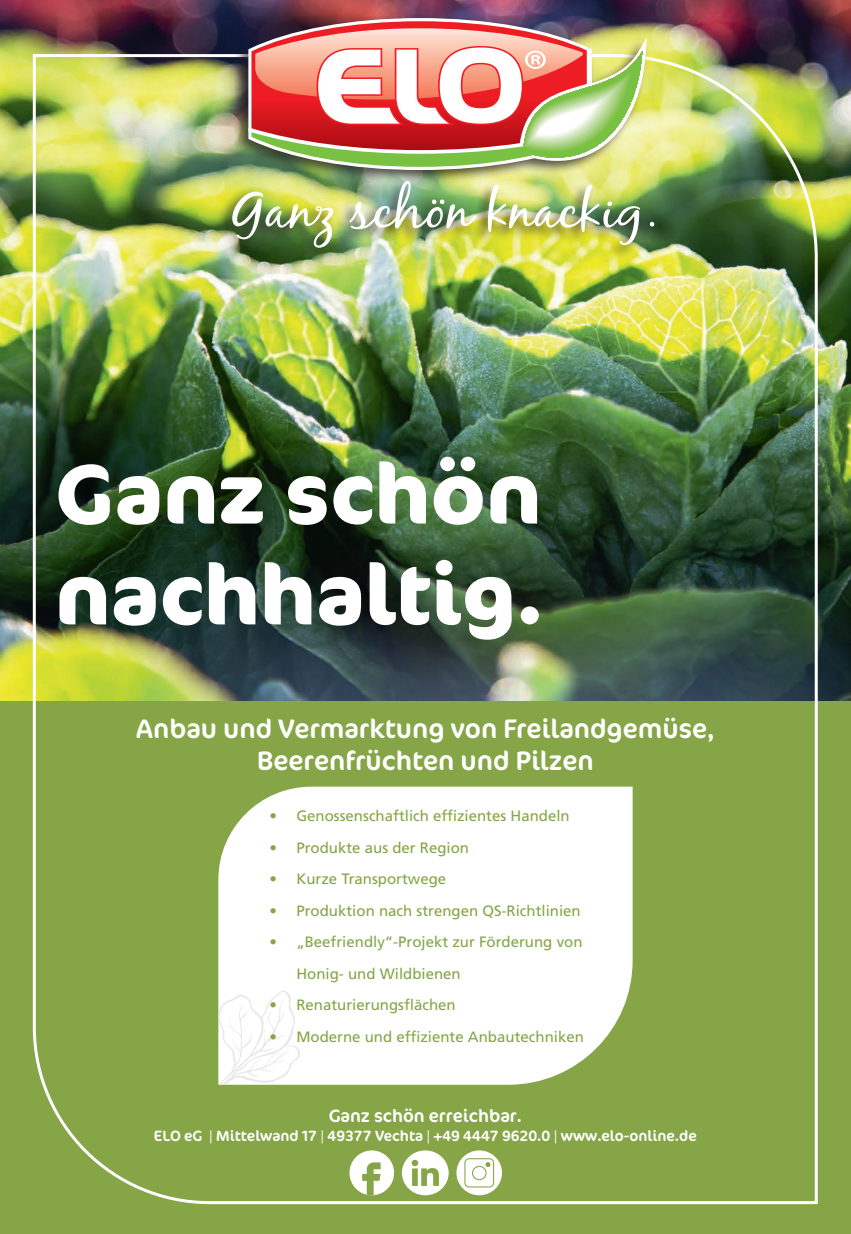
<style>
.page{position:relative;width:851px;height:1234px;background:#fff}
.page>*{position:absolute;margin:0;border:0;box-sizing:border-box;transform-origin:0 0}
.t1{font:700 84px/100.8px "Cocon Pro";color:#fff}
.t2{font:27px/32.4px "Cocon Pro";color:#fff;text-align:center}
.t3{font:18px "Cocon";color:#fff}
.t4{font:15px/31.5px "Frutiger LT Pro";color:#85a546}
.t5{font:15px "Cocon";color:#fff}
</style>
<div class="page">
<div style="left:0;top:700px;width:850px;height:533px;background:#85a546"></div>
<img style="left:0;top:0;width:850px;height:700px">
<img style="left:31px;top:53px;width:788px;height:1152px">
<svg style="left:218px;top:989px;width:82px;height:95px"></svg>
<div style="left:217px;top:14px;width:439px;height:247px;background:#231f20;opacity:.75"></div>
<svg style="left:243px;top:15px;width:352px;height:8px"></svg>
<img style="left:232px;top:23px;width:422px;height:225px">
<h1 class="t1" style="left:55px;top:441px;width:488px">Ganz schön nachhaltig.</h1>
<h2 class="t2" style="left:136px;top:711px;width:580px">Anbau und Vermarktung von Freilandgemüse,<br>Beerenfrüchten und Pilzen</h2>
<p class="t4" style="left:269px;top:800px;width:302px">• Genossenschaftlich effizientes Handeln</p>
<p class="t4" style="left:269px;top:831px;width:201px">• Produkte aus der Region</p>
<p class="t4" style="left:269px;top:863px;width:178px">• Kurze Transportwege</p>
<p class="t4" style="left:269px;top:894px;width:313px">• Produktion nach strengen QS-Richtlinien</p>
<p class="t4" style="left:296px;top:926px;width:287px;text-indent:-27px">• „Beefriendly“-Projekt zur Förderung von<br>Honig- und Wildbienen</p>
<p class="t4" style="left:269px;top:989px;width:188px">• Renaturierungsflächen</p>
<p class="t4" style="left:269px;top:1020px;width:316px">• Moderne und effiziente Anbautechniken</p>
<p class="t3" style="left:329px;top:1104px;width:195px">Ganz schön erreichbar.</p>
<p class="t5" style="left:154px;top:1125px;width:544px">ELO eG | Mittelwand 17 | 49377 Vechta | +49 4447 9620.0 | www.elo-online.de</p>
</div>
